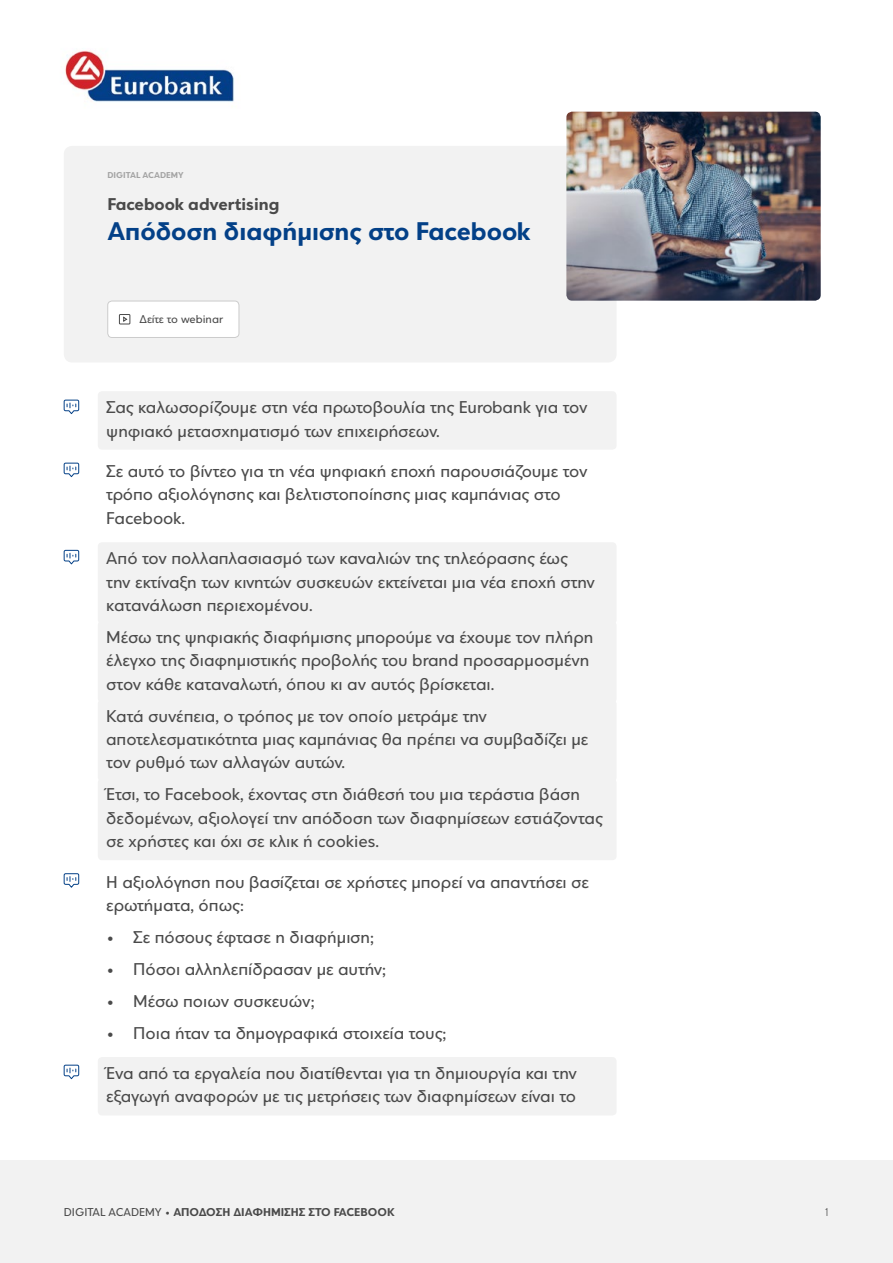
<style>
.page{position:relative;width:893px;height:1263px;background:#fff}
.page>*{position:absolute;margin:0;border:0;box-sizing:border-box;transform-origin:0 0}
.t1{font:700 27px "Eurobank Sans";color:#034087}
.t2{font:18px/23.4px "Eurobank Sans";color:#4a4a4a}
.t3{font:700 18px "Eurobank Sans";color:#4a4a4a}
.t4{font:700 12px "Eurobank Sans";color:#4a4a4a}
.t5{font:12px "Eurobank Sans";color:#4a4a4a}
.t6{font:300 12px "Eurobank Sans";color:#4a4a4a}
.t7{font:700 9px "Eurobank Sans";color:#a4a4a4}
.s1{font-weight:400}
</style>
<div class="page">
<img style="left:65px;top:50px;width:169px;height:52px">
<div style="left:0;top:1161px;width:893px;height:102px;background:#f2f2f2"></div>
<div style="left:98px;top:391px;width:519px;height:59px;background:#f2f2f2;border-radius:4px"></div>
<div style="left:98px;top:542px;width:519px;height:82px;background:#f2f2f2;border-radius:4px"></div>
<div style="left:98px;top:621px;width:519px;height:82px;background:#f2f2f2;border-radius:4px"></div>
<div style="left:98px;top:700px;width:519px;height:81px;background:#f2f2f2;border-radius:4px"></div>
<div style="left:98px;top:778px;width:519px;height:82px;background:#f2f2f2;border-radius:4px"></div>
<div style="left:98px;top:1057px;width:519px;height:58px;background:#f2f2f2;border-radius:4px"></div>
<svg style="left:63px;top:399px;width:16px;height:15px"></svg>
<svg style="left:63px;top:462px;width:16px;height:16px"></svg>
<svg style="left:63px;top:550px;width:16px;height:15px"></svg>
<svg style="left:63px;top:873px;width:16px;height:15px"></svg>
<svg style="left:63px;top:1064px;width:16px;height:16px"></svg>
<div style="left:64px;top:146px;width:553px;height:216px;background:#f2f2f2;border-radius:9px"></div>
<img style="left:566px;top:112px;width:255px;height:189px">
<div style="left:108px;top:301px;width:131px;height:36px;background:#fff;border-radius:4px"></div>
<div style="left:107px;top:301px;width:132px;height:37px;border:1px solid #ccc;border-radius:4px"></div>
<svg style="left:119px;top:314px;width:11px;height:11px"></svg>
<p class="t7" style="left:107px;top:170px;width:78px">DIGITAL ACADEMY</p>
<p class="t3" style="left:107px;top:194px;width:174px">Facebook advertising</p>
<h1 class="t1" style="left:107px;top:215px;width:425px">Απόδοση διαφήμισης στο Facebook</h1>
<p class="t5" style="left:140px;top:313px;width:85px">Δείτε το webinar</p>
<p class="t2" style="left:106px;top:396px;width:483px">Σας καλωσορίζουμε στη νέα πρωτοβουλία της Eurobank για τον ψηφιακό μετασχηματισμό των επιχειρήσεων.</p>
<p class="t2" style="left:106px;top:460px;width:483px">Σε αυτό το βίντεο για τη νέα ψηφιακή εποχή παρουσιάζουμε τον τρόπο αξιολόγησης και βελτιστοποίησης μιας καμπάνιας στο<br>Facebook.</p>
<p class="t2" style="left:106px;top:547px;width:490px">Από τον πολλαπλασιασμό των καναλιών της τηλεόρασης έως την εκτίναξη των κινητών συσκευών εκτείνεται μια νέα εποχή στην κατανάλωση περιεχομένου.</p>
<p class="t2" style="left:106px;top:625px;width:489px">Μέσω της ψηφιακής διαφήμισης μπορούμε να έχουμε τον πλήρη έλεγχο της διαφημιστικής προβολής του brand προσαρμοσμένη στον κάθε καταναλωτή, όπου κι αν αυτός βρίσκεται.</p>
<p class="t2" style="left:106px;top:704px;width:484px">Κατά συνέπεια, ο τρόπος με τον οποίο μετράμε την αποτελεσματικότητα μιας καμπάνιας θα πρέπει να συμβαδίζει με τον ρυθμό των αλλαγών αυτών.</p>
<p class="t2" style="left:106px;top:783px;width:498px">Έτσι, το Facebook, έχοντας στη διάθεσή του μια τεράστια βάση δεδομένων, αξιολογεί την απόδοση των διαφημίσεων εστιάζοντας σε χρήστες και όχι σε κλικ ή cookies.</p>
<p class="t2" style="left:106px;top:870px;width:484px">Η αξιολόγηση που βασίζεται σε χρήστες μπορεί να απαντήσει σε ερωτήματα, όπως:</p>
<p class="t2" style="left:106px;top:925px;width:269px">• Σε πόσους έφτασε η διαφήμιση;</p>
<p class="t2" style="left:106px;top:957px;width:281px">• Πόσοι αλληλεπίδρασαν με αυτήν;</p>
<p class="t2" style="left:106px;top:989px;width:210px">• Μέσω ποιων συσκευών;</p>
<p class="t2" style="left:106px;top:1021px;width:342px">• Ποια ήταν τα δημογραφικά στοιχεία τους;</p>
<p class="t2" style="left:106px;top:1061px;width:472px">Ένα από τα εργαλεία που διατίθενται για τη δημιουργία και την εξαγωγή αναφορών με τις μετρήσεις των διαφημίσεων είναι το</p>
<p class="t4" style="left:64px;top:1205px;width:332px"><span class="s1">DIGITAL ACADEMY •</span> ΑΠΌΔΟΣΗ ΔΙΑΦΉΜΙΣΗΣ ΣΤΟ FACEBOOK</p>
<p class="t6" style="left:825px;top:1206px;width:6px">1</p>
</div>
